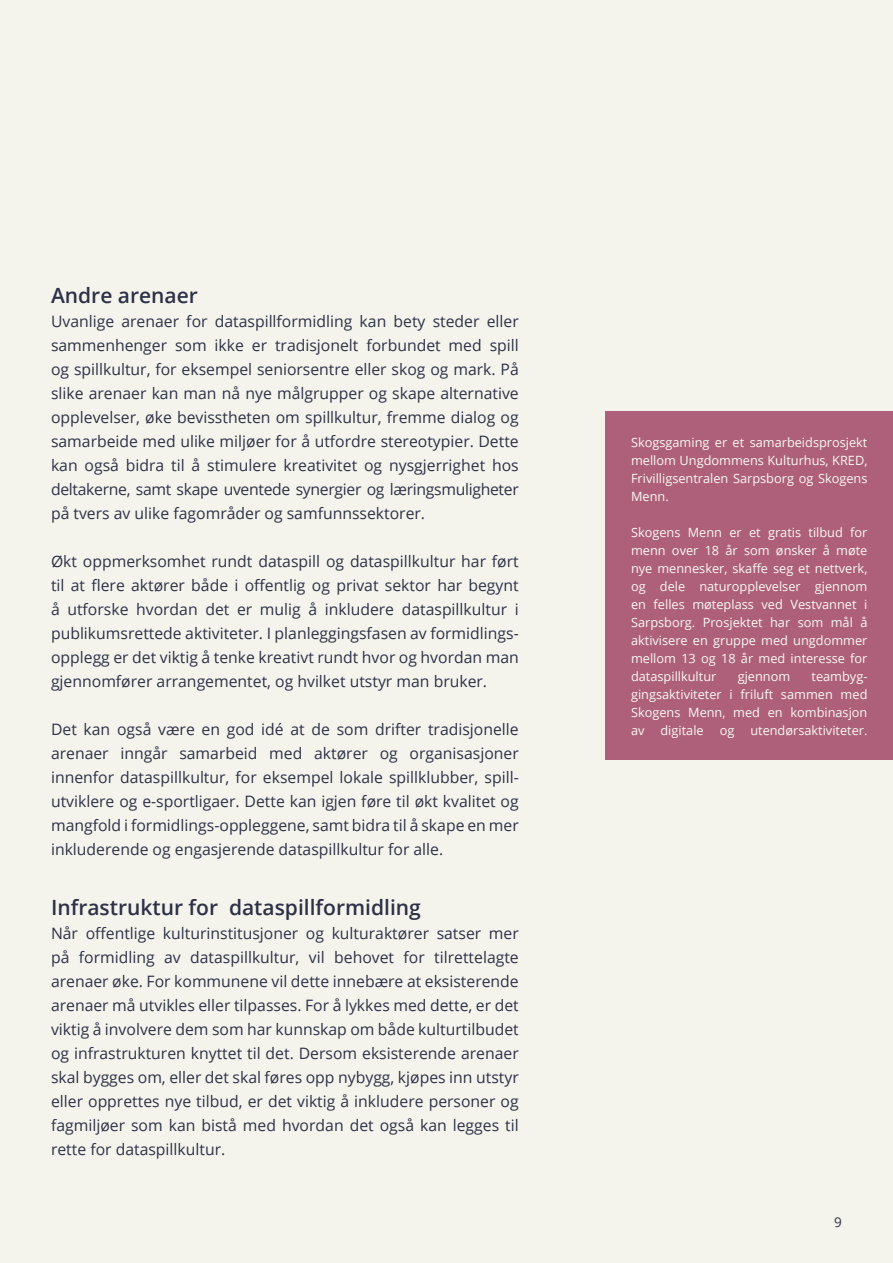
<style>
.page{position:relative;width:893px;height:1263px;background:#f1f0e6}
.page>*{position:absolute;margin:0;border:0;box-sizing:border-box;transform-origin:0 0}
.t1{font:600 21px "Open Sans";color:#2e3147}
.t2{font:15.75px/24px "Open Sans";color:#2e3147;text-align:justify}
.t3{font:13.5px "Open Sans";color:#2e3147}
.t4{font:12.75px/18px "Open Sans";color:#f8f9f3;text-align:justify}
</style>
<div class="page">
<div style="left:606px;top:411px;width:287px;height:348px;background:#ae607a"></div>
<h1 class="t1" style="left:51px;top:281px;width:148px">Andre arenaer</h1>
<p class="t2" style="left:51px;top:309px;width:469px">Uvanlige arenaer for dataspillformidling kan bety steder eller sammenhenger som ikke er tradisjonelt forbundet med spill og spillkultur, for eksempel seniorsentre eller skog og mark. På slike arenaer kan man nå nye målgrupper og skape alternative opplevelser, øke bevisstheten om spillkultur, fremme dialog og samarbeide med ulike miljøer for å utfordre stereotypier. Dette kan også bidra til å stimulere kreativitet og nysgjerrighet hos deltakerne, samt skape uventede synergier og læringsmuligheter på tvers av ulike fagområder og samfunnssektorer.</p>
<p class="t2" style="left:51px;top:549px;width:469px">Økt oppmerksomhet rundt dataspill og dataspillkultur har ført til at flere aktører både i offentlig og privat sektor har begynt å utforske hvordan det er mulig å inkludere dataspillkultur i publikumsrettede aktiviteter. I planleggingsfasen av formidlings&shy;opplegg er det viktig å tenke kreativt rundt hvor og hvordan man gjennomfører arrangementet, og hvilket utstyr man bruker.</p>
<p class="t2" style="left:51px;top:717px;width:469px">Det kan også være en god idé at de som drifter tradisjonelle arenaer inngår samarbeid med aktører og organisasjoner innenfor dataspillkultur, for eksempel lokale spillklubber, spill&shy;utviklere og e-sportligaer. Dette kan igjen føre til økt kvalitet og mangfold i formidlings-oppleggene, samt bidra til å skape en mer inkluderende og engasjerende dataspillkultur for alle.</p>
<h1 class="t1" style="left:51px;top:893px;width:371px">Infrastruktur for dataspillformidling</h1>
<p class="t2" style="left:51px;top:921px;width:469px">Når offentlige kulturinstitusjoner og kulturaktører satser mer på formidling av dataspillkultur, vil behovet for tilrettelagte arenaer øke. For kommunene vil dette innebære at eksisterende arenaer må utvikles eller tilpasses. For å lykkes med dette, er det viktig å involvere dem som har kunnskap om både kulturtilbudet og infrastrukturen knyttet til det. Dersom eksisterende arenaer skal bygges om, eller det skal føres opp nybygg, kjøpes inn utstyr eller opprettes nye tilbud, er det viktig å inkludere personer og fagmiljøer som kan bistå med hvordan det også kan legges til rette for dataspillkultur.</p>
<p class="t4" style="left:631px;top:433px;width:238px">Skogsgaming er et samarbeidsprosjekt mellom Ungdommens Kulturhus, KRED, Frivilligsentralen Sarpsborg og Skogens Menn.</p>
<p class="t4" style="left:631px;top:523px;width:238px">Skogens Menn er et gratis tilbud for menn over 18 år som ønsker å møte nye mennesker, skaffe seg et nettverk, og dele naturopplevelser gjennom en felles møteplass ved Vestvannet i Sarpsborg. Prosjektet har som mål å aktivisere en gruppe med ungdommer mellom 13 og 18 år med interesse for dataspillkultur</p>
<p class="t4" style="left:631px;top:667px;width:238px;text-indent:180px">teambyg&shy;gingsaktiviteter i friluft sammen med Skogens Menn, med en kombinasjon av</p>
<p class="t4" style="left:738px;top:667px;width:54px">gjennom</p>
<p class="t4" style="left:660px;top:721px;width:45px">digitale</p>
<p class="t4" style="left:720px;top:721px;width:16px">og</p>
<p class="t4" style="left:750px;top:721px;width:119px">utendørsaktiviteter.</p>
<p class="t3" style="left:834px;top:1213px;width:9px">9</p>
</div>
